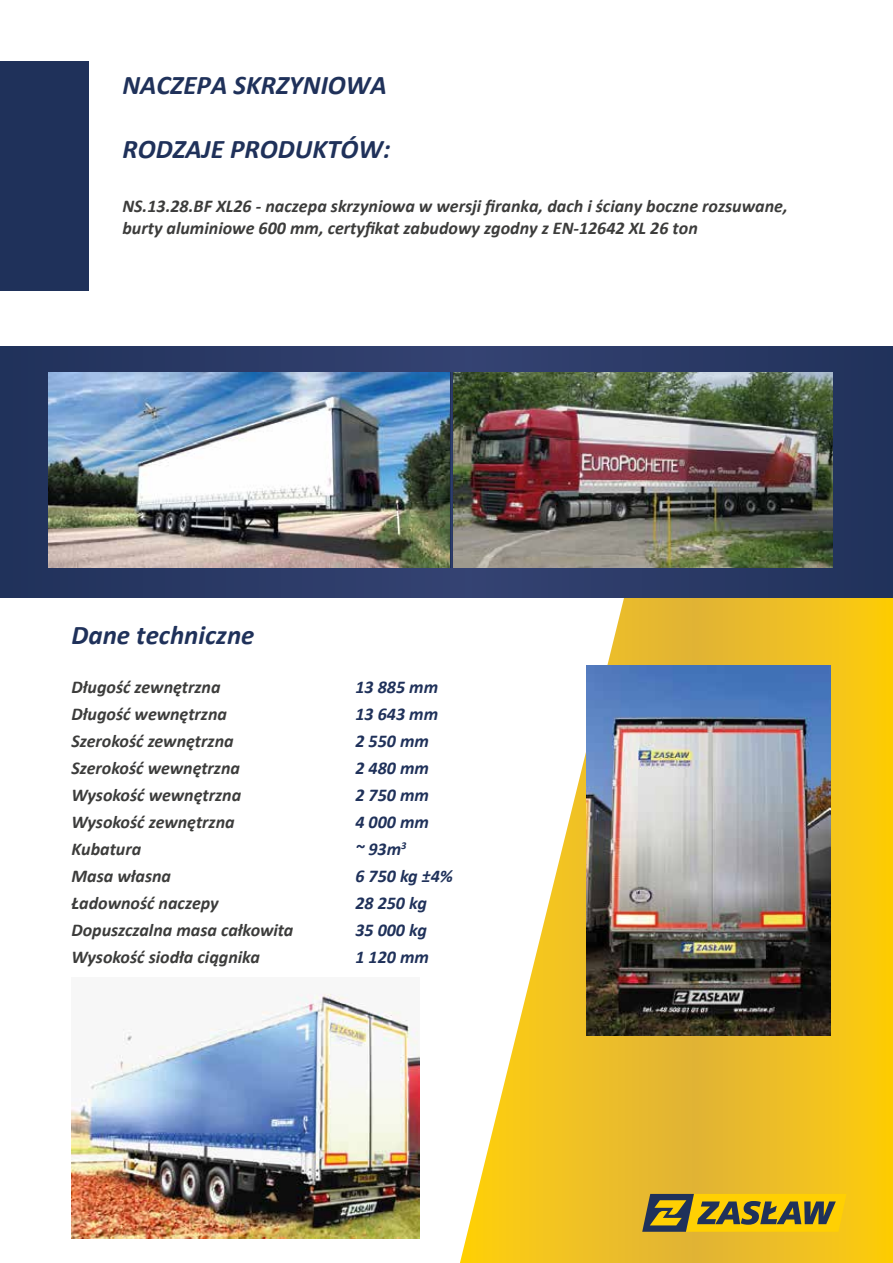
<style>
.page{position:relative;width:893px;height:1263px;background:#fff}
.page>*{position:absolute;margin:0;border:0;box-sizing:border-box;transform-origin:0 0}
.t1{font:italic 700 27px "Calibri";color:#1f315a}
.t2{font:italic 700 18px/27px "Calibri";color:#3c3c3b}
.t3{font:italic 700 18px/27px "Calibri";color:#1f315a}
</style>
<div class="page">
<svg style="left:460px;top:597px;width:433px;height:666px"></svg>
<div style="left:0;top:347px;width:893px;height:250px;background:linear-gradient(to right,#2a3966,#2b3b67)"></div>
<div style="left:0;top:61px;width:89px;height:230px;background:#1f315a"></div>
<svg style="left:642px;top:1194px;width:204px;height:38px"></svg>
<img style="left:48px;top:373px;width:784px;height:195px">
<img style="left:71px;top:993px;width:348px;height:246px">
<hr style="left:450px;top:372px;width:2px;height:196px;background:#263762">
<img style="left:586px;top:666px;width:244px;height:370px">
<h1 class="t1" style="left:122px;top:66px;width:266px">NACZEPA SKRZYNIOWA</h1>
<h1 class="t1" style="left:122px;top:130px;width:270px">RODZAJE PRODUKTÓW:</h1>
<p class="t2" style="left:122px;top:195px;width:667px;line-height:21.6px">NS.13.28.BF XL26 - naczepa skrzyniowa w wersji firanka, dach i ściany boczne rozsuwane, burty aluminiowe 600 mm, certyfikat zabudowy zgodny z EN-12642 XL 26 ton</p>
<h1 class="t1" style="left:71px;top:616px;width:185px">Dane techniczne</h1>
<p class="t2" style="left:71px;top:672px;width:224px">Długość zewnętrzna<br>Długość wewnętrzna<br>Szerokość zewnętrzna<br>Szerokość wewnętrzna<br>Wysokość wewnętrzna<br>Wysokość zewnętrzna<br>Kubatura<br>Masa własna<br>Ładowność naczepy<br>Dopuszczalna masa całkowita<br>Wysokość siodła ciągnika</p>
<p class="t3" style="left:355px;top:673px;width:99px">13 885 mm<br>13 643 mm<br>2 550 mm<br>2 480 mm<br>2 750 mm<br>4 000 mm<br>~ 93m<sup>3<br></sup>6 750 kg ±4%<br>28 250 kg<br>35 000 kg<br>1 120 mm</p>
</div>
